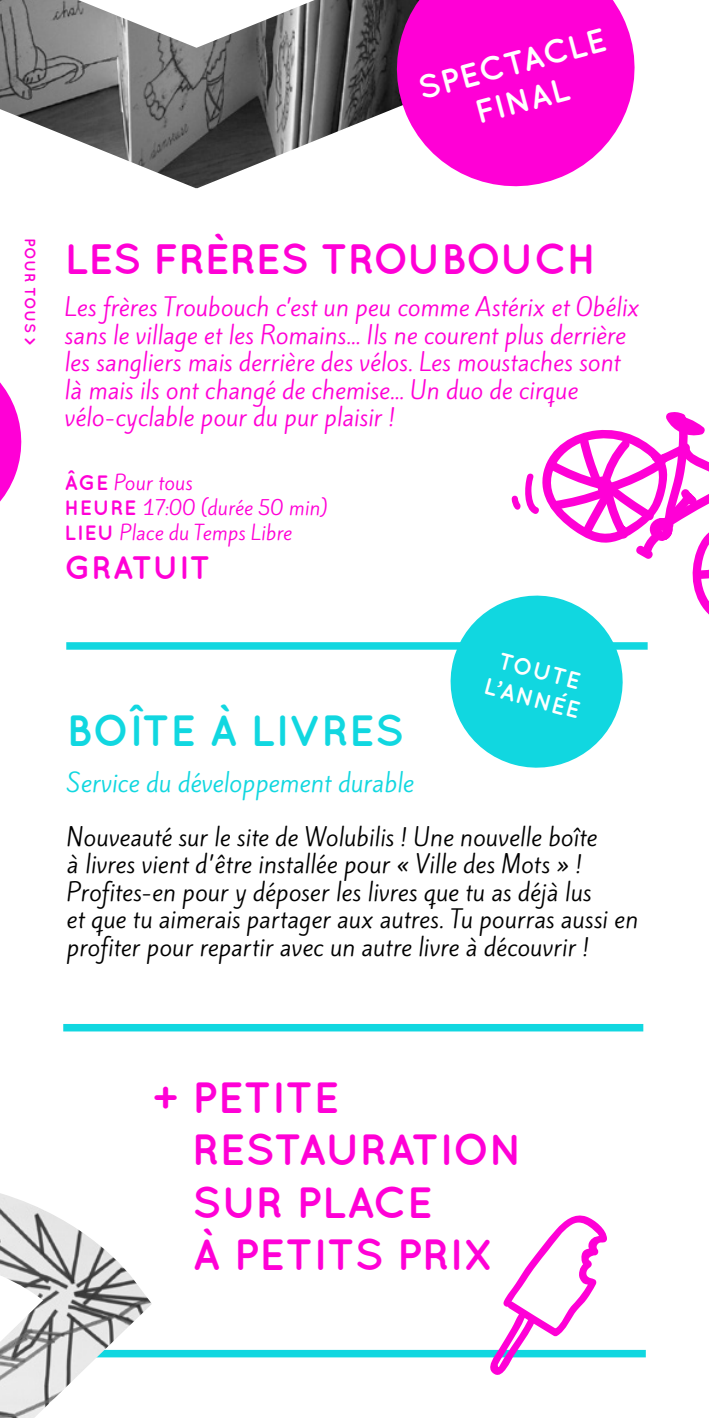
<style>
.page{position:relative;width:709px;height:1418px;background:#fff}
.page>*{position:absolute;margin:0;border:0;box-sizing:border-box;transform-origin:0 0}
.t1{font:700 43.75px/52.5px "Quicksand";color:#ff00d6}
.t2{font:700 43.75px "Quicksand";color:#11d7e0}
.t3{font:700 42.5px "Quicksand";letter-spacing:-.01em;color:#ff00d6}
.t4{font:700 33px/38.8px "Quicksand";color:#fff;text-align:center}
.t5{font:700 32.5px "Quicksand";letter-spacing:.005em;color:#ff00d6}
.t6{font:23.75px "Kite One";color:#11d7e0}
.t7{font:700 23.5px/28.5px "Quicksand";color:#fff;text-align:center}
.t8{font:23px/27.5px "Kite One";letter-spacing:.005em;color:#000}
.t9{font:23px/27.5px "Kite One";letter-spacing:.005em;color:#ff00d6}
.t10{font:19px/25px "Kite One";letter-spacing:.01em;color:#ff00d6}
.t11{font:700 15px "Quicksand";letter-spacing:.03em;color:#ff00d6}
.s1{font-family:"Quicksand";font-weight:700;font-size:20.75px}
</style>
<div class="page">
<div style="left:65px;top:1349px;width:581px;height:8px;background:#11d7e0"></div>
<img style="left:0;top:1193px;width:152px;height:224px">
<div style="left:63px;top:1023px;width:580px;height:8px;background:#11d7e0"></div>
<div style="left:66px;top:642px;width:581px;height:7px;background:#11d7e0"></div>
<svg style="left:441px;top:412px;width:268px;height:356px"></svg>
<svg style="left:0;top:382px;width:22px;height:120px"></svg>
<svg style="left:484px;top:1215px;width:123px;height:160px"></svg>
<img style="left:0;top:0;width:380px;height:188px">
<svg style="left:380px;top:0;width:255px;height:187px;fill:#ff00d6"></svg>
<h3 class="t4" style="left:414px;top:69px;width:195px;rotate:-15deg">SPECTACLE<br>FINAL</h3>
<p class="t11" style="left:39px;top:238px;width:111px;rotate:90deg">POUR TOUS &gt;</p>
<h2 class="t3" style="left:65px;top:234px;width:533px">LES FRÈRES TROUBOUCH</h2>
<p class="t9" style="left:65px;top:294px;width:576px">Les frères Troubouch c’est un peu comme Astérix et Obélix sans le village et les Romains… Ils ne courent plus derrière les sangliers mais derrière des vélos. Les moustaches sont là mais ils ont changé de chemise… Un duo de cirque vélo-cyclable pour du pur plaisir !</p>
<p class="t10" style="left:65px;top:471px;width:265px"><span class="s1">ÂGE</span> Pour tous<br><span class="s1">HEURE</span> 17:00 (durée 50 min)<br><span class="s1">LIEU</span> Place du Temps Libre</p>
<h3 class="t5" style="left:65px;top:548px;width:147px">GRATUIT</h3>
<p class="t7" style="left:496px;top:643px;width:100px;rotate:15deg">TOUTE<br>L’ANNÉE</p>
<h1 class="t2" style="left:67px;top:704px;width:339px">BOÎTE À LIVRES</h1>
<p class="t6" style="left:67px;top:766px;width:349px">Service du développement durable</p>
<p class="t8" style="left:67px;top:823px;width:573px">Nouveauté sur le site de Wolubilis ! Une nouvelle boîte<br>à livres vient d’être installée pour « Ville des Mots » !<br>Profites-en pour y déposer les livres que tu as déjà lus<br>et que tu aimerais partager aux autres. Tu pourras aussi en profiter pour repartir avec un autre livre à découvrir !</p>
<h1 class="t1" style="left:192px;top:1069px;width:332px;text-indent:-40px">+ PETITE<br>RESTAURATION<br>SUR PLACE<br>À PETITS PRIX</h1>
</div>
